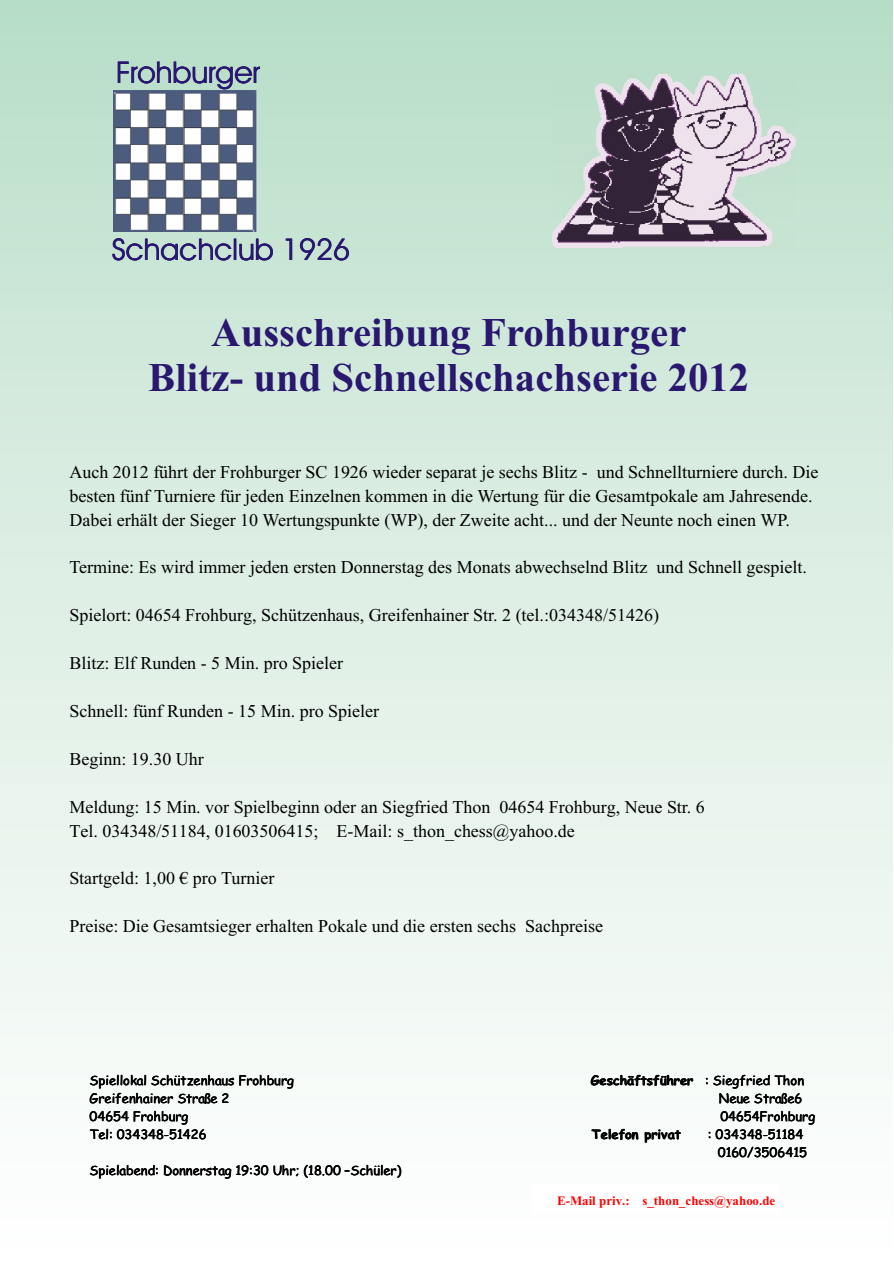
<style>
.page{position:relative;width:894px;height:1263px;background:#fff}
.page>*{position:absolute;margin:0;border:0;box-sizing:border-box;transform-origin:0 0}
.t1{font:700 40.8px/45.2px "Times";color:#291770;text-align:center}
.t2{font:30px "Avant Garde Bk BT";color:#291770}
.t3{font:18px/23.9px "Times";color:#000}
.t4{font:12.9px/18px "Comic Sans MS";letter-spacing:.005em;color:#000;text-align:right}
.t5{font:700 12.9px "Comic Sans MS";letter-spacing:-.005em;color:#000}
.t6{font:700 12.9px "Times";letter-spacing:-.005em;color:#f00}
.s1{font-weight:400}
</style>
<div class="page">
<div style="left:0;top:0;width:893px;height:1263px;background:linear-gradient(to bottom,#bbdeca,#fff)"></div>
<img style="left:552px;top:75px;width:244px;height:172px">
<img style="left:114px;top:91px;width:143px;height:141px">
<div style="left:532px;top:1184px;width:247px;height:29px;background:#fff"></div>
<h2 class="t2" style="left:116px;top:60px;width:145px">Frohburger</h2>
<h2 class="t2" style="left:112px;top:237px;width:240px">Schachclub 1926</h2>
<h1 class="t1" style="left:148px;top:314px;width:603px">Ausschreibung Frohburger<br>Blitz- und Schnellschachserie 2012</h1>
<p class="t3" style="left:69px;top:461px;width:751px">Auch 2012 führt der Frohburger SC 1926 wieder separat je sechs Blitz - und Schnellturniere durch. Die besten fünf Turniere für jeden Einzelnen kommen in die Wertung für die Gesamtpokale am Jahresende.<br>Dabei erhält der Sieger 10 Wertungspunkte (WP), der Zweite acht... und der Neunte noch einen WP.</p>
<p class="t3" style="left:69px;top:557px;width:739px">Termine: Es wird immer jeden ersten Donnerstag des Monats abwechselnd Blitz und Schnell gespielt.</p>
<p class="t3" style="left:69px;top:605px;width:591px">Spielort: 04654 Frohburg, Schützenhaus, Greifenhainer Str. 2 (tel.:034348/51426)</p>
<p class="t3" style="left:69px;top:653px;width:275px">Blitz: Elf Runden - 5 Min. pro Spieler</p>
<p class="t3" style="left:69px;top:701px;width:311px">Schnell: fünf Runden - 15 Min. pro Spieler</p>
<p class="t3" style="left:69px;top:749px;width:136px">Beginn: 19.30 Uhr</p>
<p class="t3" style="left:69px;top:796px;width:637px">Meldung: 15 Min. vor Spielbeginn oder an Siegfried Thon 04654 Frohburg, Neue Str. 6<br>Tel. 034348/51184, 01603506415; E-Mail: s_thon_chess@yahoo.de</p>
<p class="t3" style="left:69px;top:868px;width:207px">Startgeld: 1,00 € pro Turnier</p>
<p class="t3" style="left:69px;top:916px;width:535px">Preise: Die Gesamtsieger erhalten Pokale und die ersten sechs Sachpreise</p>
<p class="t4" style="left:90px;top:1072px;width:206px">Spiellokal Schützenhaus Frohburg</p>
<p class="t5" style="left:591px;top:1074px;width:215px">Geschäftsführer <span class="s1">: Siegfried Thon</span></p>
<p class="t4" style="left:90px;top:1090px;width:142px">Greifenhainer Straße 2</p>
<p class="t4" style="left:719px;top:1090px;width:85px">Neue Straße6</p>
<p class="t4" style="left:90px;top:1108px;width:100px">04654 Frohburg</p>
<p class="t4" style="left:720px;top:1108px;width:96px">04654Frohburg</p>
<p class="t4" style="left:90px;top:1126px;width:119px">Tel: 034348-51426</p>
<p class="t5" style="left:592px;top:1128px;width:90px">Telefon privat</p>
<p class="t4" style="left:708px;top:1126px;width:101px">: 034348-51184<br>0160/3506415</p>
<p class="t4" style="left:90px;top:1162px;width:314px">Spielabend: Donnerstag 19:30 Uhr; (18.00 –Schüler)</p>
<p class="t6" style="left:557px;top:1196px;width:219px">E-Mail priv.: s_thon_chess@yahoo.de</p>
</div>
